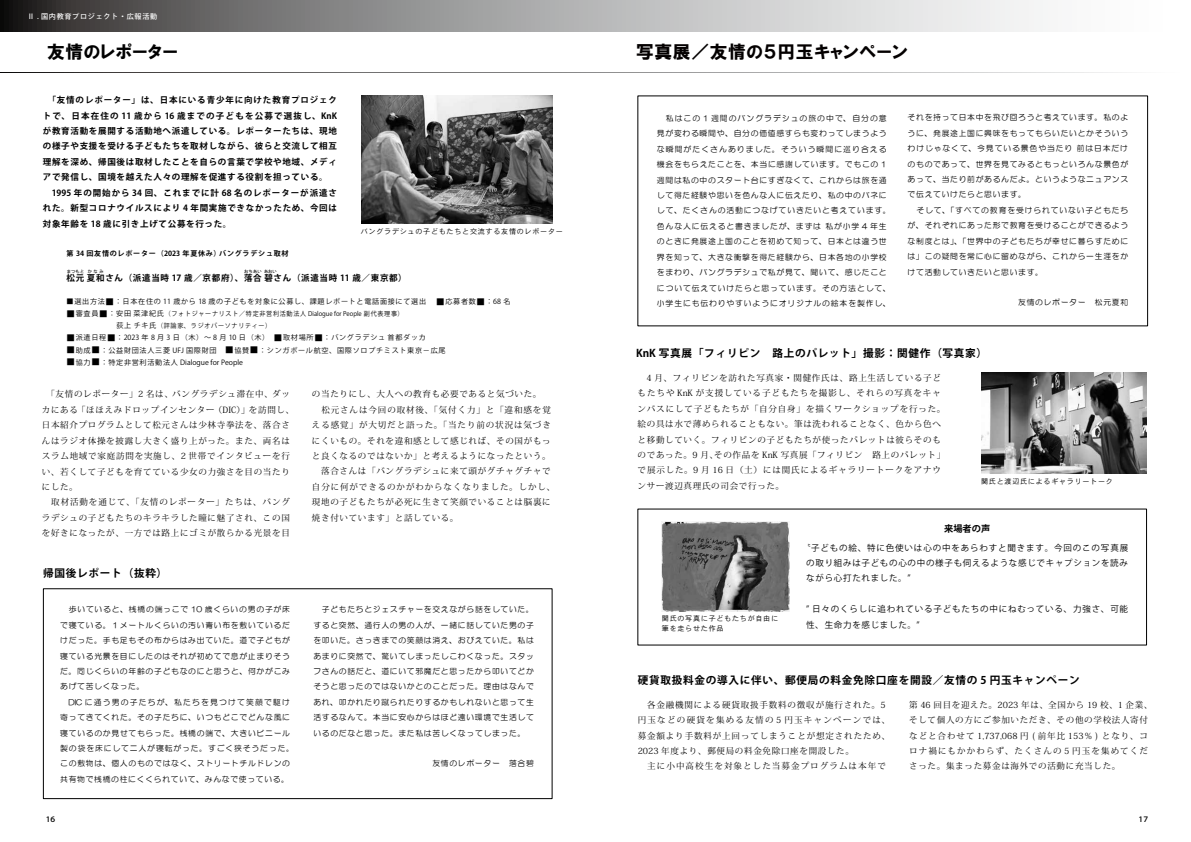
<style>
.page{position:relative;width:1191px;height:842px;background:#fff}
.page>*{position:absolute;margin:0;border:0;box-sizing:border-box;transform-origin:0 0}
.t1{font:17.7px "HGP Soei Kakugothic UB";letter-spacing:.035em;color:#040000}
.t2{font:17.7px "HGP Soei Kakugothic UB";letter-spacing:.035em;color:#000}
.t3{font:700 10.6px "Koz Go Pro";letter-spacing:.065em;color:#000}
.t4{font:700 9.2px "Koz Go Pro";color:#000}
.t5{font:8.5px/15.4px "Koz Min Pro";letter-spacing:.085em;color:#000}
.t6{font:700 8.5px/15.4px "Koz Go Pro";letter-spacing:.085em;color:#000;text-align:justify}
.t7{font:8.5px/15.4px "Koz Min Pro";letter-spacing:.105em;color:#000}
.t8{font:8.5px/15.4px "Koz Go Pro";letter-spacing:.085em;color:#000;text-align:justify}
.t9{font:8.5px "Heisei Kaku Go Std W5";color:#000}
.t10{font:7.8px/15.4px "HG Maru Gothic MPRO";letter-spacing:.095em;color:#000}
.t11{font:7.1px "Koz Go Pro";letter-spacing:.1em;color:#000}
.t12{font:7.1px/9.9px "Heisei Kaku Go Std W3";letter-spacing:.1em;color:#000}
.t13{font:700 7.1px "Koz Go Pro";letter-spacing:.1em;color:#000}
.t14{font:7.1px "Koz Go Pro";color:#000}
.t15{font:500 7.1px "Koz Go Pro";letter-spacing:.1em;color:#fff}
.t16{font:6.4px/12px "Koz Go Pro";letter-spacing:.115em;color:#000;scale:.95 1}
.t17{font:700 4.3px "Koz Go Pro";letter-spacing:.04em;color:#000}
.s1{font-family:"Koz Min Pro";font-size:8.5px}
.s2{font-size:7.1px}
</style>
<div class="page">
<svg style="left:0;top:0;width:1043px;height:31px;background:#9f9fa0"></svg>
<img style="left:981px;top:373px;width:165px;height:101px">
<img style="left:662px;top:522px;width:127px;height:90px">
<div style="left:43px;top:589px;width:509px;height:210px;border:1px solid #000"></div>
<img style="left:361px;top:96px;width:191px;height:127px">
<p class="t15" style="left:28px;top:12px;width:131px">Ⅱ . 国内教育プロジェクト・広報活動</p>
<h1 class="t2" style="left:47px;top:43px;width:132px">友情のレポーター</h1>
<h1 class="t1" style="left:636px;top:43px;width:273px">写真展／友情の５円玉キャンペーン</h1>
<p class="t6" style="left:43px;top:93px;width:296px">　「友情のレポーター」は、日本にいる青少年に向けた教育プロジェクトで、日本在住の 11 歳から 16 歳までの子どもを公募で選抜し、KnKが教育活動を展開する活動地へ派遣している。レポーターたちは、現地の様子や支援を受ける子どもたちを取材しながら、彼らと交流して相互理解を深め、帰国後は取材したことを自らの言葉で学校や地域、メディアで発信し、国境を越えた人々の理解を促進する役割を担っている。　　1995 年の開始から 34 回、これまでに計 68 名のレポーターが派遣された。新型コロナウイルスにより 4 年間実施できなかったため、今回は対象年齢を 18 歳に引き上げて公募を行った。</p>
<p class="t13" style="left:67px;top:249px;width:223px">第 34 回友情のレポーター（2023 年夏休み）バングラデシュ取材</p>
<p class="t6" style="left:67px;top:270px;width:342px">松元夏和さん（派遣当時 17 歳／京都府）、落合碧さん（派遣当時 11 歳／東京都）</p>
<p class="t12" style="left:361px;top:226px;width:203px">バングラデシュの子どもたちと交流する友情のレポーター</p>
<p class="t17" style="left:67px;top:268px;width:19px">まつもと</p>
<p class="t17" style="left:88px;top:268px;width:18px">かなみ</p>
<p class="t17" style="left:244px;top:268px;width:19px">おちあい</p>
<p class="t17" style="left:264px;top:268px;width:14px">あおい</p>
<p class="t11" style="left:67px;top:297px;width:445px">■選出方法<span class="s1">■</span>：日本在住の 11 歳から 18 歳の子どもを対象に公募し、課題レポートと電話面接にて選出 　<span class="s1">■</span>応募者数<span class="s1">■</span>：68 名</p>
<p class="t16" style="left:67px;top:308px;width:356px"><span class="s1">■</span><span class="s2">審査員</span><span class="s1">■</span><span class="s2">：安田 菜津紀氏</span>（フォトジャーナリスト／特定非営利活動法人 Dialogue for People 副代表理事）<span class="s2">　　　　　　 荻上 チキ氏</span>（評論家、ラジオパーソナリティー）</p>
<p class="t11" style="left:67px;top:333px;width:361px"><span class="s1">■</span>派遣日程<span class="s1">■</span>：2023 年 8 月 3 日（木）～ 8 月 10 日（木）　<span class="s1">■</span>取材場所<span class="s1">■</span>：バングラデシュ 首都ダッカ</p>
<p class="t11" style="left:67px;top:345px;width:380px"><span class="s1">■</span>助成<span class="s1">■</span>：公益財団法人三菱 UFJ 国際財団　<span class="s1">■</span>協賛<span class="s1">■</span>：シンガポール航空、国際ソロプチミスト東京－広尾</p>
<p class="t14" style="left:67px;top:357px;width:178px"><span class="s1">■</span>協力<span class="s1">■</span>：特定非営利活動法人 Dialogue for People</p>
<p class="t5" style="left:42px;top:386px;width:254px">　「友情のレポーター」2 名は、バングラデシュ滞在中、ダッカにある「ほほえみドロップインセンター（DIC）」を訪問し、日本紹介プログラムとして松元さんは少林寺拳法を、落合さんはラジオ体操を披露し大きく盛り上がった。また、両名はスラム地域で家庭訪問を実施し、2 世帯でインタビューを行い、若くして子どもを育てている少女の力強さを目の当たりにした。<br>　取材活動を通じて、「友情のレポーター」たちは、バングラデシュの子どもたちのキラキラした瞳に魅了され、この国を好きになったが、一方では路上にゴミが散らかる光景を目</p>
<p class="t5" style="left:312px;top:386px;width:245px">の当たりにし、大人への教育も必要であると気づいた。<br>　松元さんは今回の取材後、「気付く力」と「違和感を覚える感覚」が大切だと語った。「当たり前の状況は気づきにくいもの。それを違和感として感じれば、その国がもっと良くなるのではないか」と考えるようになったという。　落合さんは「バングラデシュに来て頭がグチャグチャで自分に何ができるのかがわからなくなりました。しかし、現地の子どもたちが必死に生きて笑顔でいることは脳裏に焼き付いています」と話している。</p>
<h2 class="t3" style="left:43px;top:566px;width:125px">帰国後レポート（抜粋）</h2>
<p class="t10" style="left:60px;top:602px;width:235px">　歩いていると、桟橋の端っこで 10 歳くらいの男の子が床で寝ている。１メートルくらいの汚い青い布を敷いているだけだった。手も足もその布からはみ出ていた。道で子どもが寝ている光景を目にしたのはそれが初めてで息が止まりそうだ。同じくらいの年齢の子どもなのにと思うと、何かがこみあげて苦しくなった。<br>　DIC に通う男の子たちが、私たちを見つけて笑顔で駆け寄ってきてくれた。その子たちに、いつもどこでどんな風に寝ているのか見せてもらった。桟橋の端で、大きいビニール製の袋を床にして二人が寝転がった。すごく狭そうだった。この敷物は、個人のものではなく、ストリートチルドレンの共有物で桟橋の柱にくくられていて、みんなで使っている。</p>
<p class="t10" style="left:313px;top:602px;width:222px;text-align:justify">　子どもたちとジェスチャーを交えながら話をしていた。すると突然、通行人の男の人が、一緒に話していた男の子を叩いた。さっきまでの笑顔は消え、おびえていた。私はあまりに突然で、驚いてしまったしこわくなった。スタッフさんの話だと、道にいて邪魔だと思ったから叩いてどかそうと思ったのではないかとのことだった。理由はなんであれ、叩かれたり蹴られたりするかもしれないと思って生活するなんて。本当に安心からはほど遠い環境で生活しているのだなと思った。また私は苦しくなってしまった。</p>
<p class="t10" style="left:432px;top:756px;width:103px">友情のレポーター　落合碧</p>
<p class="t10" style="left:657px;top:110px;width:235px">　私はこの 1 週間のバングラデシュの旅の中で、自分の意見が変わる瞬間や、自分の価値感すらも変わってしまうような瞬間がたくさんありました。そういう瞬間に巡り合える機会をもらえたことを、本当に感謝しています。でもこの 1週間は私の中のスタート台にすぎなくて、これからは旅を通して得た経験や思いを色んな人に伝えたり、私の中のバネにして、たくさんの活動につなげていきたいと考えています。色んな人に伝えると書きましたが、まずは 私が小学 4 年生のときに発展途上国のことを初めて知って、日本とは違う世界を知って、大きな衝撃を得た経験から、日本各地の小学校をまわり、バングラデシュで私が見て、聞いて、感じたことについて伝えていけたらと思っています。その方法として、小学生にも伝わりやすいようにオリジナルの絵本を製作し、</p>
<p class="t10" style="left:907px;top:110px;width:222px">それを持って日本中を飛び回ろうと考えています。私のように、発展途上国に興味をもってもらいたいとかそういうわけじゃなくて、今見ている景色や当たり 前は日本だけのものであって、世界を見てみるともっといろんな景色があって、当たり前があるんだよ。というようなニュアンスで伝えていけたらと思います。<br>　そして、「すべての教育を受けられていない子どもたちが、それぞれにあった形で教育を受けることができるような制度とは」、「世界中の子どもたちが幸せに暮らすためには」この疑問を常に心に留めながら、これから一生涯をかけて活動していきたいと思います。</p>
<p class="t10" style="left:1018px;top:295px;width:111px">友情のレポーター　松元夏和</p>
<h2 class="t3" style="left:636px;top:347px;width:352px">KnK 写真展「フィリピン　路上のパレット」撮影：関健作（写真家）</h2>
<p class="t5" style="left:637px;top:370px;width:309px">　4 月、フィリピンを訪れた写真家・関健作氏は、路上生活している子どもたちや KnK が支援している子どもたちを撮影し、それらの写真をキャンバスにして子どもたちが「自分自身」を描くワークショップを行った。絵の具は水で薄められることもない。筆は洗われることなく、色から色へと移動していく。フィリピンの子どもたちが使ったパレットは彼らそのものであった。9 月、その作品を KnK 写真展「フィリピン　路上のパレット」で展示した。9 月 16 日（土）には関氏によるギャラリートークをアナウンサー渡辺真理氏の司会で行った。</p>
<p class="t12" style="left:981px;top:477px;width:133px">関氏と渡辺氏によるギャラリートーク</p>
<p class="t12" style="left:662px;top:614px;width:118px">関氏の写真に子どもたちが自由に筆を走らせた作品</p>
<p class="t4" style="left:944px;top:522px;width:48px">来場者の声</p>
<p class="t8" style="left:806px;top:540px;width:323px;text-indent:-4px">〝子どもの絵、特に色使いは心の中をあらわすと聞きます。今回のこの写真展の取り組みは子どもの心の中の様子も伺えるような感じでキャプションを読みながら心打たれました。”</p>
<p class="t8" style="left:806px;top:602px;width:323px">” 日々のくらしに追われている子どもたちの中にねむっている、力強さ、可能性、生命力を感じました。”</p>
<h2 class="t3" style="left:637px;top:674px;width:444px">硬貨取扱料金の導入に伴い、郵便局の料金免除口座を開設／友情の 5 円玉キャンペーン</h2>
<p class="t7" style="left:637px;top:696px;width:254px">　各金融機関による硬貨取扱手数料の徴収が施行された。5円玉などの硬貨を集める友情の 5 円玉キャンペーンでは、募金額より手数料が上回ってしまうことが想定されたため、<br>2023 年度より、郵便局の料金免除口座を開設した。<br>　主に小中高校生を対象とした当募金プログラムは本年で</p>
<p class="t5" style="left:909px;top:697px;width:245px">第 46 回目を迎えた。2023 年は、全国から 19 校、1 企業、そして個人の方にご参加いただき、その他の学校法人寄付などと合わせて 1,737,068 円 ( 前年比 153％ ) となり、コロナ禍にもかかわらず、たくさんの５円玉を集めてくださった。集まった募金は海外での活動に充当した。</p>
<p class="t9" style="left:46px;top:813px;width:11px">16</p>
<p class="t9" style="left:1138px;top:813px;width:11px">17</p>
</div>
